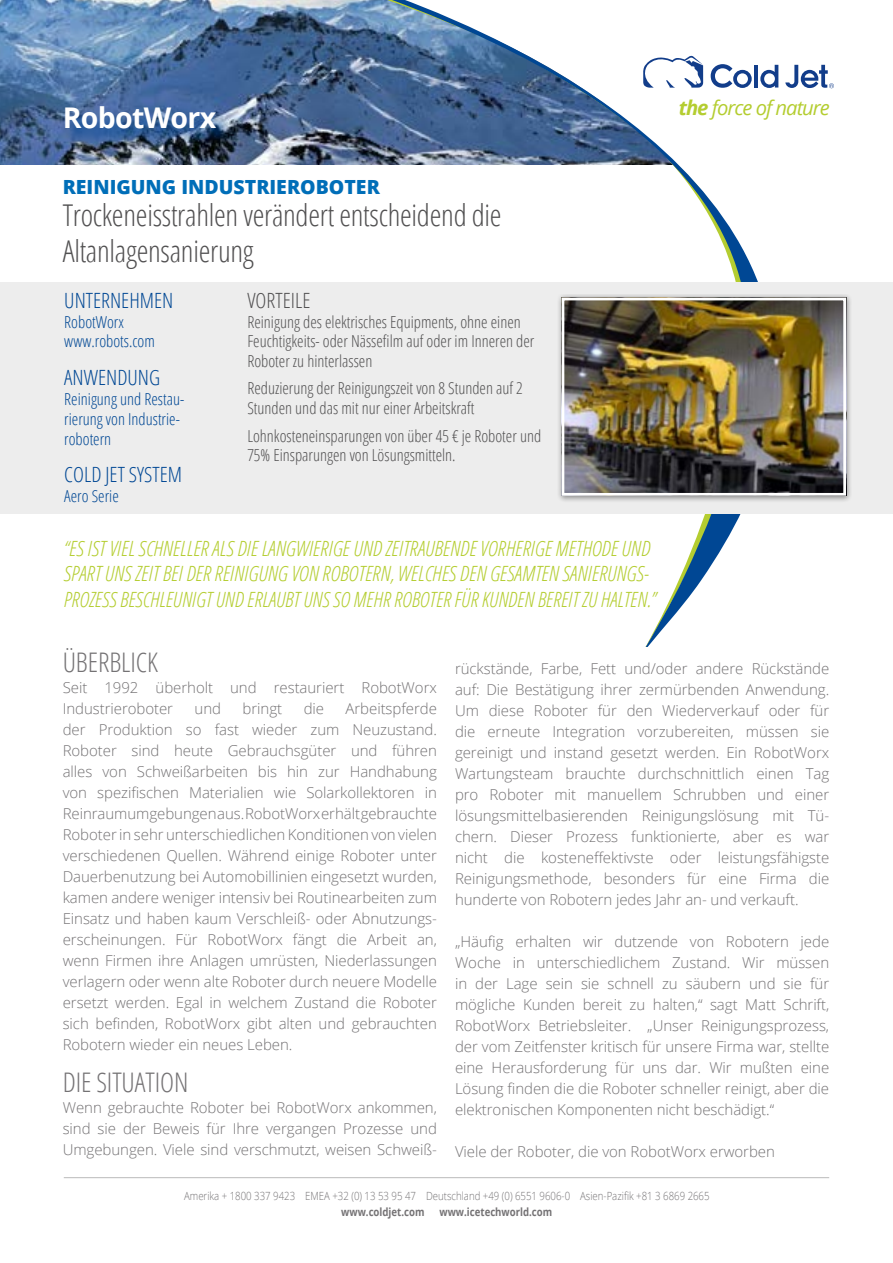
<style>
.page{position:relative;width:893px;height:1263px;background:#fff}
.page>*{position:absolute;margin:0;border:0;box-sizing:border-box;transform-origin:0 0}
.t1{font:300 condensed 30px/36px "Open Sans";letter-spacing:-.01em;color:#515051}
.t2{font:700 28.5px "Open Sans";letter-spacing:-.025em;color:#fff}
.t3{font:300 condensed 27px "Open Sans";letter-spacing:-.005em;color:#747274}
.t4{font:italic 300 condensed 21px/25.2px "Open Sans";color:#b4cd30}
.t5{font:300 condensed 21px "Open Sans";color:#004794}
.t6{font:300 condensed 21px "Open Sans";color:#515051}
.t7{font:italic 20.25px "Open Sans";letter-spacing:-.05em;color:#b4cd30}
.t8{font:800 19.5px "Open Sans";color:#006eb8}
.t9{font:300 condensed 16.5px/19.8px "Open Sans";color:#515051}
.t10{font:300 condensed 16.5px/19.8px "Open Sans";color:#004794}
.t11{font:300 15px/21px "Open Sans";letter-spacing:-.005em;color:#747274;text-align:justify}
.t12{font:300 11.25px "Open Sans";color:#747274;scale:.86 1}
.t13{font:700 11.25px "Open Sans";color:#747274;scale:.86 1}
.s1{font-weight:700}
</style>
<div class="page">
<hr style="left:64px;top:1177px;width:765px;height:1px;background:#bababa">
<img style="left:0;top:0;width:799px;height:165px">
<svg style="left:354px;top:0;width:428px;height:646px"></svg>
<svg style="left:639px;top:54px;width:64px;height:34px"></svg>
<svg style="left:711px;top:64px;width:41px;height:24px"></svg>
<hr style="left:754px;top:65px;width:4px;height:23px;background:#123d8a">
<svg style="left:760px;top:65px;width:18px;height:23px"></svg>
<svg style="left:785px;top:65px;width:49px;height:23px"></svg>
<div style="left:0;top:282px;width:893px;height:232px;background:#ededed"></div>
<div style="left:66px;top:107px;width:166px;height:38px;background:#004794;opacity:.75"></div>
<div style="left:558px;top:294px;width:294px;height:208px;background:#000;opacity:.43"></div>
<img style="left:566px;top:302px;width:276px;height:190px">
<div style="left:562px;top:298px;width:284px;height:198px;border:3px solid #fff"></div>
<h2 class="t2" style="left:63px;top:98px;width:155px">RobotWorx</h2>
<h3 class="t8" style="left:63px;top:172px;width:319px">REINIGUNG INDUSTRIEROBOTER</h3>
<h1 class="t1" style="left:63px;top:196px;width:440px">Trockeneisstrahlen verändert entscheidend die<br>Altanlagensanierung</h1>
<h3 class="t5" style="left:64px;top:286px;width:111px">UNTERNEHMEN</h3>
<p class="t10" style="left:64px;top:311px;width:92px">RobotWorx www.robots.com</p>
<h3 class="t5" style="left:64px;top:363px;width:97px">ANWENDUNG</h3>
<p class="t10" style="left:64px;top:388px;width:121px">Reinigung und Restau&shy;rierung von Industrie&shy;robotern</p>
<h3 class="t5" style="left:64px;top:460px;width:119px">COLD JET SYSTEM</h3>
<p class="t10" style="left:64px;top:486px;width:56px">Aero Serie</p>
<h3 class="t6" style="left:247px;top:286px;width:65px">VORTEILE</h3>
<p class="t9" style="left:247px;top:311px;width:289px">Reinigung des elektrisches Equipments, ohne einen<br>Feuchtigkeits- oder Nässefilm auf oder im Inneren der<br>Roboter zu hinterlassen</p>
<p class="t9" style="left:247px;top:378px;width:277px">Reduzierung der Reinigungszeit von 8 Stunden auf 2<br>Stunden und das mit nur einer Arbeitskraft</p>
<p class="t9" style="left:247px;top:425px;width:295px">Lohnkosteneinsparungen von über 45 € je Roboter und<br>75% Einsparungen von Lösungsmitteln.</p>
<p class="t4" style="left:64px;top:535px;width:594px">“ES IST VIEL SCHNELLER ALS DIE LANGWIERIGE UND ZEITRAUBENDE VORHERIGE METHODE UND<br>SPART UNS ZEIT BEI DER REINIGUNG VON ROBOTERN, WELCHES DEN GESAMTEN SANIERUNGS-<br>PROZESS BESCHLEUNIGT UND ERLAUBT UNS SO MEHR ROBOTER FÜR KUNDEN BEREIT ZU HALTEN.”</p>
<h3 class="t7" style="left:679px;top:94px;width:153px"><span class="s1">the</span> force of nature</h3>
<h3 class="t3" style="left:63px;top:644px;width:97px">ÜBERBLICK</h3>
<p class="t11" style="left:63px;top:677px;width:376px">Seit 1992 überholt und restauriert RobotWorx<br>Industrieroboter</p>
<p class="t11" style="left:63px;top:698px;width:376px;text-indent:283px">Arbeitspferde der Produktion so fast wieder zum Neuzustand.<br>Roboter sind heute Gebrauchsgüter und führen alles von Schweißarbeiten bis hin zur Handhabung von spezifischen Materialien wie Solarkollektoren in Reinraumumgebungen aus. RobotWorx erhält gebrauchte Roboter in sehr unterschiedlichen Konditionen von vielen verschiedenen Quellen. Während einige Roboter unter Dauerbenutzung bei Automobillinien eingesetzt wurden, kamen andere weniger intensiv bei Routinearbeiten zum Einsatz und haben kaum Verschleiß- oder Abnutzungs&shy;erscheinungen. Für RobotWorx fängt die Arbeit an, wenn Firmen ihre Anlagen umrüsten, Niederlassungen verlagern oder wenn alte Roboter durch neuere Modelle ersetzt werden. Egal in welchem Zustand die Roboter sich befinden, RobotWorx gibt alten und gebrauchten Robotern wieder ein neues Leben.</p>
<h3 class="t3" style="left:63px;top:1064px;width:127px">DIE SITUATION</h3>
<p class="t11" style="left:63px;top:1097px;width:376px">Wenn gebrauchte Roboter bei RobotWorx ankommen, sind sie der Beweis für Ihre vergangen Prozesse und Umgebungen. Viele sind verschmutzt, weisen Schweiß-</p>
<p class="t11" style="left:195px;top:698px;width:28px">und</p>
<p class="t11" style="left:243px;top:698px;width:41px">bringt</p>
<p class="t11" style="left:304px;top:698px;width:22px">die</p>
<p class="t11" style="left:455px;top:657px;width:376px">rückstände, Farbe, Fett und/oder andere Rückstände auf: Die Bestätigung ihrer zermürbenden Anwendung.<br>Um diese Roboter für den Wiederverkauf oder für die erneute Integration vorzubereiten, müssen sie gereinigt und instand gesetzt werden. Ein RobotWorx Wartungsteam brauchte durchschnittlich einen Tag pro Roboter mit manuellem Schrubben und einer lösungsmittelbasierenden Reinigungslösung mit Tü&shy;chern. Dieser Prozess funktionierte, aber es war nicht die kosteneffektivste oder leistungsfähigste Reinigungsmethode, besonders für eine Firma die hunderte von Robotern jedes Jahr an- und verkauft.</p>
<p class="t11" style="left:455px;top:930px;width:376px">„Häufig erhalten wir dutzende von Robotern jede Woche in unterschiedlichem Zustand. Wir müssen in der Lage sein sie schnell zu säubern und sie für mögliche Kunden bereit zu halten,“ sagt Matt Schrift, RobotWorx Betriebsleiter. „Unser Reinigungsprozess, der vom Zeitfenster kritisch für unsere Firma war, stellte eine Herausforderung für uns dar. Wir mußten eine Lösung finden die die Roboter schneller reinigt, aber die elektronischen Komponenten nicht beschädigt.“</p>
<p class="t11" style="left:455px;top:1140px;width:321px">Viele der Roboter, die von RobotWorx erworben</p>
<p class="t12" style="left:184px;top:1188px;width:613px">Amerika + 1800 337 9423 EMEA +32 (0) 13 53 95 47 Deutschland +49 (0) 6551 9606-0 Asien-Pazifik +81 3 6869 2665</p>
<p class="t13" style="left:341px;top:1204px;width:98px">www.coldjet.com</p>
<p class="t13" style="left:439px;top:1204px;width:133px">www.icetechworld.com</p>
</div>
